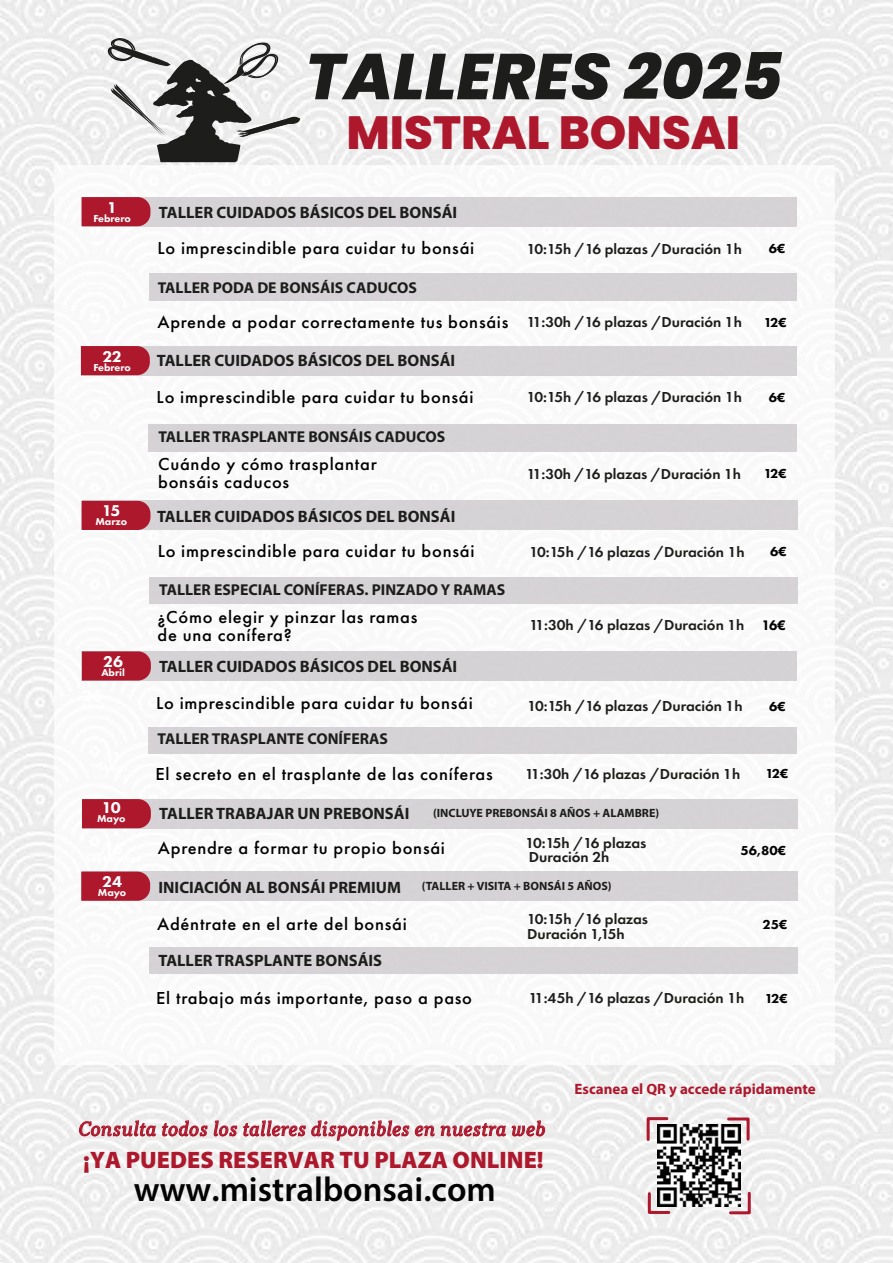
<style>
.page{position:relative;width:893px;height:1263px;background:#fff}
.page>*{position:absolute;margin:0;border:0;box-sizing:border-box;transform-origin:0 0}
.t1{font:italic 800 64.65px "Poppins";color:#1d1d1b}
.t2{font:800 46.5px "Poppins";color:#ad182d}
.t3{font:600 34.5px "Myriad Pro";color:#020202}
.t4{font:900 23.85px "Myriad Pro";color:#ad182d}
.t5{font:italic 19.95px "Kopius";color:#ad182d}
.t6{font:500 18px/18px "Futura PT";letter-spacing:.04em;color:#010101}
.t7{font:700 16.5px "Myriad Pro";color:#1d1d1b}
.t8{font:800 16.2px "Futura PT";letter-spacing:-.02em;color:#fff}
.t9{font:700 15.75px "Myriad Pro";color:#1d1d1b}
.t10{font:600 15px/13.5px "Futura PT";color:#1d1d1b}
.t11{font:700 15px "Myriad Pro";color:#ad182d}
.t12{font:800 13.5px "Futura PT";letter-spacing:-.145em;color:#010101}
.t13{font:700 12px "Myriad Pro";color:#1d1d1b}
.t14{font:800 10.5px "Futura PT";color:#fff}
.s1{font-weight:800;font-size:14.4px;color:#010101}
</style>
<div class="page">
<img style="left:0;top:0;width:892px;height:1263px">
<div style="left:54px;top:165px;width:780px;height:900px;background:#fff"></div>
<div style="left:149px;top:273px;width:647px;height:27px;background:#d6d2d6"></div>
<svg style="left:106px;top:38px;width:194px;height:124px"></svg>
<div style="left:83px;top:197px;width:714px;height:29px;background:#d6d2d6"></div>
<div style="left:82px;top:197px;width:68px;height:29px;background:#ad182d"></div>
<div style="left:149px;top:424px;width:648px;height:28px;background:#d6d2d6"></div>
<div style="left:81px;top:346px;width:715px;height:29px;background:#d6d2d6"></div>
<svg style="left:81px;top:346px;width:69px;height:29px;background:#ae1f33"></svg>
<svg style="left:79px;top:1120px;width:77px;height:16px"></svg>
<svg style="left:162px;top:1120px;width:45px;height:16px"></svg>
<svg style="left:214px;top:1120px;width:23px;height:16px"></svg>
<svg style="left:243px;top:1120px;width:166px;height:20px"></svg>
<svg style="left:415px;top:1125px;width:19px;height:11px"></svg>
<svg style="left:441px;top:1123px;width:65px;height:13px"></svg>
<svg style="left:512px;top:1120px;width:33px;height:16px"></svg>
<img style="left:658px;top:1124px;width:83px;height:83px">
<svg style="left:645px;top:1116px;width:25px;height:26px"></svg>
<svg style="left:726px;top:1116px;width:25px;height:26px"></svg>
<svg style="left:727px;top:1190px;width:25px;height:26px"></svg>
<svg style="left:646px;top:1191px;width:26px;height:24px"></svg>
<div style="left:82px;top:501px;width:716px;height:29px;background:#d6d2d6"></div>
<div style="left:82px;top:501px;width:68px;height:29px;background:#ad182d"></div>
<div style="left:150px;top:577px;width:648px;height:26px;background:#d6d2d6"></div>
<div style="left:83px;top:799px;width:715px;height:29px;background:#d6d2d6"></div>
<svg style="left:82px;top:799px;width:69px;height:29px;background:#ae1f33"></svg>
<div style="left:81px;top:651px;width:715px;height:29px;background:#d5d2d5"></div>
<svg style="left:82px;top:651px;width:69px;height:29px;background:#ae2035"></svg>
<div style="left:148px;top:727px;width:648px;height:26px;background:#d6d2d6"></div>
<div style="left:82px;top:871px;width:715px;height:29px;background:#d6d2d6"></div>
<svg style="left:81px;top:871px;width:69px;height:30px;background:#af2437"></svg>
<div style="left:150px;top:947px;width:648px;height:26px;background:#d6d2d6"></div>
<h1 class="t1" style="left:305px;top:39px;width:479px">TALLERES 2025</h1>
<h2 class="t2" style="left:346px;top:105px;width:395px">MISTRAL BONSAI</h2>
<p class="t8" style="left:107px;top:202px;width:11px">1</p>
<p class="t14" style="left:93px;top:215px;width:39px">Febrero</p>
<p class="t7" style="left:159px;top:204px;width:300px">TALLER CUIDADOS BÁSICOS DEL BONSÁI</p>
<p class="t6" style="left:157px;top:241px;width:318px">Lo imprescindible para cuidar tu bonsái</p>
<p class="t10" style="left:527px;top:243px;width:217px">10:15h /16 plazas /Duración 1h</p>
<p class="t12" style="left:769px;top:243px;width:18px">6€</p>
<p class="t9" style="left:158px;top:280px;width:261px">TALLER PODA DE BONSÁIS CADUCOS</p>
<p class="t6" style="left:158px;top:314px;width:352px">Aprende a podar correctamente tus bonsáis</p>
<p class="t12" style="left:764px;top:317px;width:24px">12€</p>
<p class="t10" style="left:527px;top:317px;width:217px">11:30h /16 plazas /Duración 1h</p>
<p class="t8" style="left:102px;top:350px;width:21px">22</p>
<p class="t14" style="left:93px;top:364px;width:39px">Febrero</p>
<p class="t7" style="left:157px;top:352px;width:300px">TALLER CUIDADOS BÁSICOS DEL BONSÁI</p>
<p class="t6" style="left:157px;top:389px;width:318px">Lo imprescindible para cuidar tu bonsái</p>
<p class="t10" style="left:527px;top:391px;width:217px">10:15h /16 plazas /Duración 1h</p>
<p class="t12" style="left:769px;top:392px;width:18px">6€</p>
<p class="t9" style="left:158px;top:429px;width:288px">TALLER TRASPLANTE BONSÁIS CADUCOS</p>
<p class="t6" style="left:158px;top:457px;width:220px">Cuándo y cómo trasplantar bonsáis caducos</p>
<p class="t10" style="left:527px;top:468px;width:216px">11:30h /16 plazas /Duración 1h</p>
<p class="t12" style="left:764px;top:468px;width:24px">12€</p>
<p class="t8" style="left:102px;top:504px;width:20px">15</p>
<p class="t14" style="left:95px;top:517px;width:33px">Marzo</p>
<p class="t7" style="left:157px;top:508px;width:300px">TALLER CUIDADOS BÁSICOS DEL BONSÁI</p>
<p class="t6" style="left:158px;top:544px;width:318px">Lo imprescindible para cuidar tu bonsái</p>
<p class="t10" style="left:529px;top:546px;width:217px">10:15h /16 plazas /Duración 1h</p>
<p class="t12" style="left:770px;top:546px;width:18px">6€</p>
<p class="t9" style="left:159px;top:581px;width:348px">TALLER ESPECIAL CONÍFERAS. PINZADO Y RAMAS</p>
<p class="t6" style="left:158px;top:609px;width:261px">¿Cómo elegir y pinzar las ramas de una conífera?</p>
<p class="t10" style="left:529px;top:620px;width:258px">11:30h /16 plazas /Duración 1h <span class="s1">16€</span></p>
<p class="t8" style="left:103px;top:655px;width:21px">26</p>
<p class="t14" style="left:101px;top:668px;width:25px">Abril</p>
<p class="t8" style="left:101px;top:661px;width:21px">27</p>
<p class="t14" style="left:99px;top:673px;width:25px">Abril</p>
<p class="t7" style="left:159px;top:658px;width:300px">TALLER CUIDADOS BÁSICOS DEL BONSÁI</p>
<p class="t6" style="left:156px;top:696px;width:318px">Lo imprescindible para cuidar tu bonsái</p>
<p class="t10" style="left:527px;top:700px;width:217px">10:15h /16 plazas /Duración 1h</p>
<p class="t12" style="left:769px;top:701px;width:18px">6€</p>
<p class="t9" style="left:158px;top:731px;width:232px">TALLER TRASPLANTE CONÍFERAS</p>
<p class="t6" style="left:155px;top:766px;width:339px">El secreto en el trasplante de las coníferas</p>
<p class="t10" style="left:525px;top:768px;width:217px">11:30h /16 plazas /Duración 1h</p>
<p class="t12" style="left:766px;top:768px;width:24px">12€</p>
<p class="t8" style="left:102px;top:802px;width:20px">10</p>
<p class="t7" style="left:159px;top:805px;width:252px">TALLER TRABAJAR UN PREBONSÁI</p>
<p class="t13" style="left:433px;top:807px;width:228px">(INCLUYE PREBONSÁI 8 AÑOS + ALAMBRE)</p>
<p class="t14" style="left:97px;top:815px;width:30px">Mayo</p>
<p class="t10" style="left:525px;top:838px;width:123px">10:15h /16 plazas<br>Duración 2h</p>
<p class="t6" style="left:158px;top:841px;width:289px">Aprendre a formar tu propio bonsái</p>
<p class="t12" style="left:741px;top:845px;width:47px">56,80€</p>
<p class="t8" style="left:102px;top:876px;width:21px">24</p>
<p class="t7" style="left:159px;top:879px;width:244px">INICIACIÓN AL BONSÁI PREMIUM</p>
<p class="t13" style="left:422px;top:880px;width:191px">(TALLER + VISITA + BONSÁI 5 AÑOS)</p>
<p class="t14" style="left:98px;top:889px;width:30px">Mayo</p>
<p class="t8" style="left:104px;top:888px;width:21px">24</p>
<p class="t10" style="left:527px;top:913px;width:123px;line-height:15px">10:15h /16 plazas<br>Duración 1,15h</p>
<p class="t6" style="left:157px;top:916px;width:251px">Adéntrate en el arte del bonsái</p>
<p class="t12" style="left:762px;top:919px;width:26px">25€</p>
<p class="t7" style="left:159px;top:952px;width:225px">TALLER TRASPLANTE BONSÁIS</p>
<p class="t6" style="left:156px;top:990px;width:317px">El trabajo más importante, paso a paso</p>
<p class="t10" style="left:529px;top:992px;width:217px">11:45h /16 plazas /Duración 1h</p>
<p class="t12" style="left:765px;top:993px;width:24px">12€</p>
<p class="t5" style="left:78px;top:1121px;width:468px">Consulta todos los talleres disponibles en nuestra web</p>
<h3 class="t3" style="left:134px;top:1169px;width:363px">www.mistralbonsai.com</h3>
<h3 class="t4" style="left:83px;top:1151px;width:462px">¡YA PUEDES RESERVAR TU PLAZA ONLINE!</h3>
<p class="t11" style="left:574px;top:1081px;width:243px">Escanea el QR y accede rápidamente</p>
</div>
